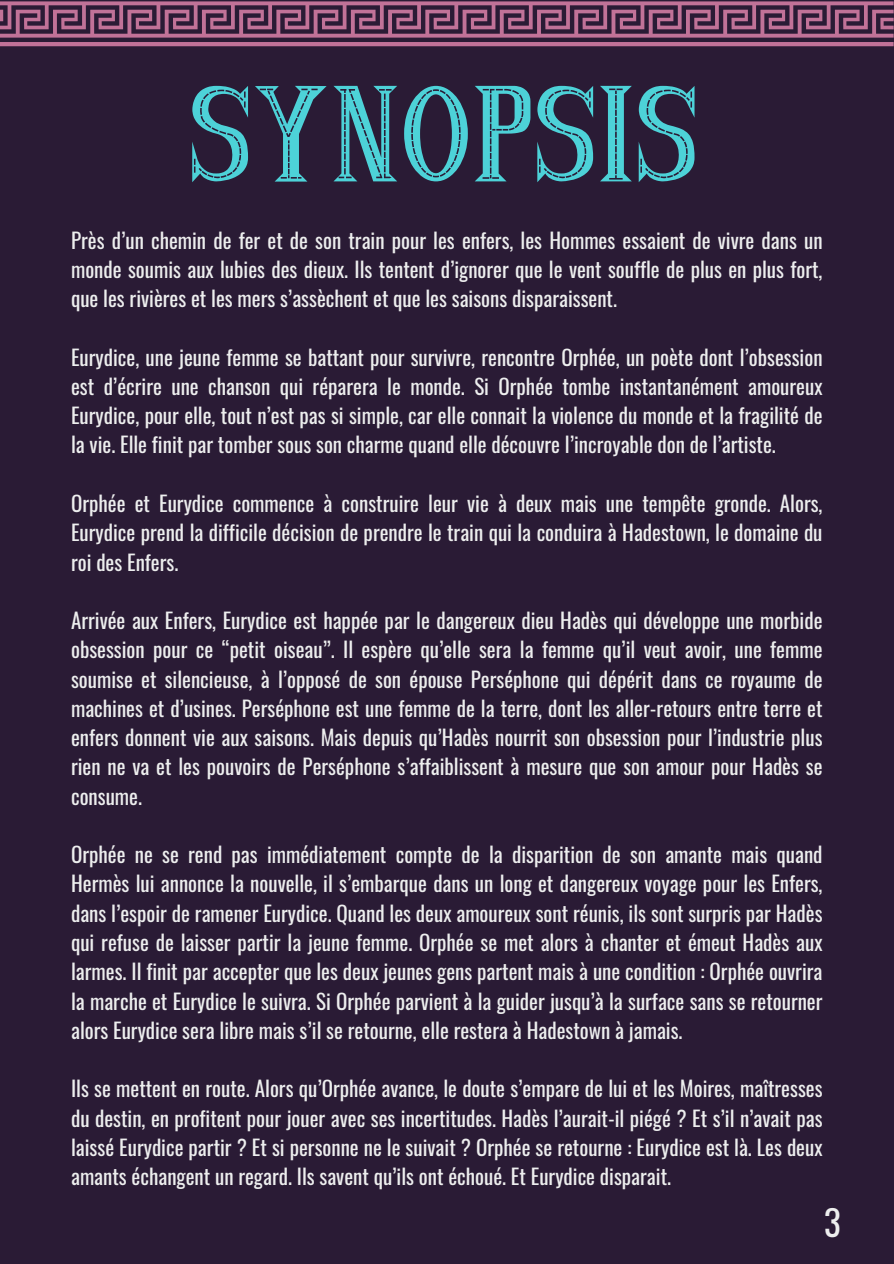
<style>
.page{position:relative;width:894px;height:1264px;background:#fff}
.page>*{position:absolute;margin:0;border:0;box-sizing:border-box;transform-origin:0 0}
.t1{font:95.55px "POPJAZZ";color:#4dd2d8}
.t2{font:35.1px "Oswald";color:#edeeee}
.t3{font:21px/29.2px "Oswald";color:#edeeee;text-align:justify}
</style>
<div class="page">
<div style="left:0;top:0;width:893px;height:1263px;background:#2a1b35"></div>
<svg style="left:0;top:1px;width:893px;height:45px"></svg>
<p class="t1" style="left:192px;top:110px;width:510px">SYNOPSIS</p>
<p class="t3" style="left:71px;top:224px;width:752px">Près d’un chemin de fer et de son train pour les enfers, les Hommes essaient de vivre dans un monde soumis aux lubies des dieux. Ils tentent d’ignorer que le vent souffle de plus en plus fort, que les rivières et les mers s’assèchent et que les saisons disparaissent.</p>
<h1 class="t3" style="left:71px;top:341px;width:752px">Eurydice, une jeune femme se battant pour survivre, rencontre Orphée, un poète dont l’obsession est d’écrire une chanson qui réparera le monde. Si Orphée tombe instantanément amoureux Eurydice, pour elle, tout n’est pas si simple, car elle connait la violence du monde et la fragilité de la vie. Elle finit par tomber sous son charme quand elle découvre l’incroyable don de l’artiste.</h1>
<p class="t3" style="left:71px;top:488px;width:752px">Orphée et Eurydice commence à construire leur vie à deux mais une tempête gronde. Alors, Eurydice prend la difficile décision de prendre le train qui la conduira à Hadestown, le domaine du roi des Enfers.</p>
<p class="t3" style="left:71px;top:605px;width:752px">Arrivée aux Enfers, Eurydice est happée par le dangereux dieu Hadès qui développe une morbide obsession pour ce “petit oiseau”. Il espère qu’elle sera la femme qu’il veut avoir, une femme soumise et silencieuse, à l’opposé de son épouse Perséphone qui dépérit dans ce royaume de machines et d’usines. Perséphone est une femme de la terre, dont les aller-retours entre terre et enfers donnent vie aux saisons. Mais depuis qu’Hadès nourrit son obsession pour l’industrie plus rien ne va et les pouvoirs de Perséphone s’affaiblissent à mesure que son amour pour Hadès se consume.</p>
<p class="t3" style="left:71px;top:839px;width:752px">Orphée ne se rend pas immédiatement compte de la disparition de son amante mais quand Hermès lui annonce la nouvelle, il s’embarque dans un long et dangereux voyage pour les Enfers, dans l’espoir de ramener Eurydice. Quand les deux amoureux sont réunis, ils sont surpris par Hadès qui refuse de laisser partir la jeune femme. Orphée se met alors à chanter et émeut Hadès aux larmes. Il finit par accepter que les deux jeunes gens partent mais à une condition : Orphée ouvrira la marche et Eurydice le suivra. Si Orphée parvient à la guider jusqu’à la surface sans se retourner alors Eurydice sera libre mais s’il se retourne, elle restera à Hadestown à jamais.</p>
<p class="t3" style="left:71px;top:1073px;width:752px">Ils se mettent en route. Alors qu’Orphée avance, le doute s’empare de lui et les Moires, maîtresses du destin, en profitent pour jouer avec ses incertitudes. Hadès l’aurait-il piégé ? Et s’il n’avait pas laissé Eurydice partir ? Et si personne ne le suivait ? Orphée se retourne : Eurydice est là. Les deux amants échangent un regard. Ils savent qu’ils ont échoué. Et Eurydice disparait.</p>
<p class="t2" style="left:823px;top:1194px;width:18px">3</p>
</div>
